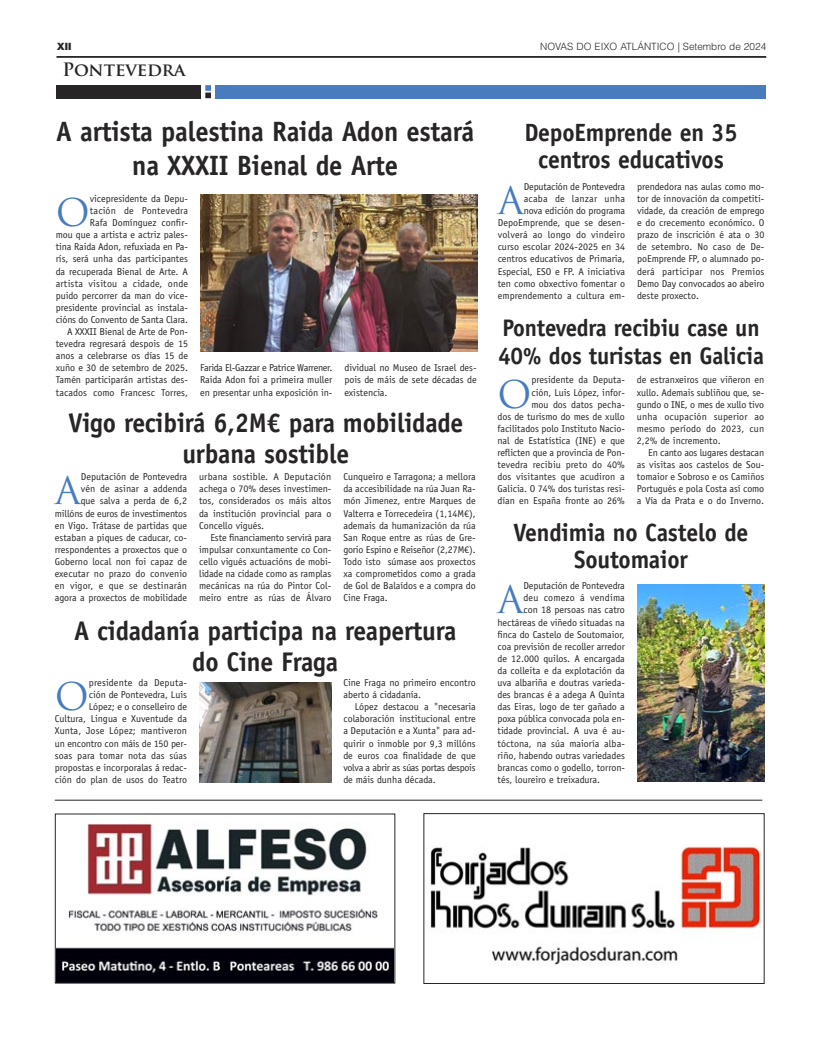
<style>
.page{position:relative;width:823px;height:1049px;background:#fff}
.page>*{position:absolute;margin:0;border:0;box-sizing:border-box;transform-origin:0 0}
.t1{font:37.2px "Trajan Pro";color:#487cbe}
.t2{font:700 28px/33.6px "Officina Sans Std";letter-spacing:-.01em;color:#272526;text-align:center;scale:.95 1}
.t3{font:700 27px/30.4px "Officina Sans Std";letter-spacing:-.01em;color:#272526;text-align:center;scale:.95 1}
.t4{font:700 25px/27.2px "Officina Sans Std";letter-spacing:-.01em;color:#272526;text-align:center;scale:.95 1}
.t5{font:700 24px/28.8px "Officina Sans Std";letter-spacing:-.01em;color:#272526;scale:.95 1}
.t6{font:700 18px "Trajan Pro";color:#272526}
.t7{font:10px/12.1px "Officina Sans Std";color:#272526;text-align:justify}
.t8{font:300 10px "Helvetica LT Std";color:#272526}
.t9{font:10px "Officina Sans Std";letter-spacing:.02em;color:#272526}
.t10{font:900 10px "Helvetica Neue LT";color:#272526}
</style>
<div class="page">
<div style="left:56px;top:85px;width:145px;height:13px;background:#272526"></div>
<div style="left:215px;top:85px;width:550px;height:13px;background:#487cbe"></div>
<svg style="left:205px;top:85px;width:6px;height:13px"></svg>
<hr style="left:56px;top:57px;width:710px;height:1px;background:#272526">
<hr style="left:57px;top:56px;width:708px;height:1px;background:#272526">
<hr style="left:55px;top:800px;width:706px;height:1px;background:#272526">
<img style="left:57px;top:823px;width:336px;height:158px">
<div style="left:55px;top:813px;width:340px;height:170px;border:1px solid #272526"></div>
<img style="left:430px;top:845px;width:331px;height:120px">
<div style="left:423px;top:813px;width:340px;height:170px;border:1px solid #272526"></div>
<img style="left:200px;top:195px;width:276px;height:157px">
<img style="left:637px;top:584px;width:126px;height:198px">
<img style="left:199px;top:682px;width:132px;height:100px">
<p class="t10" style="left:57px;top:42px;width:16px">XII</p>
<p class="t8" style="left:540px;top:41px;width:227px">NOVAS DO EIXO ATLÁNTICO | Setembro de 2024</p>
<p class="t6" style="left:62px;top:59px;width:125px">Pontevedra</p>
<p class="t2" style="left:56px;top:117px;width:441px">A artista palestina Raida Adon estará na XXXII Bienal de Arte</p>
<p class="t7" style="left:56px;top:193px;width:134px;text-align:right">vicepresidente da Depu-<br>tación de Pontevedra<br>Rafa Domínguez confir-<br>mou que a artista e actriz pales&shy;tina Raida Adon, refuxiada en Pa&shy;rís, será unha das participantes da recuperada Bienal de Arte. A artista visitou a cidade, onde puido percorrer da man do vice&shy;presidente provincial as instala&shy;cións do Convento de Santa Clara.</p>
<p class="t7" style="left:56px;top:326px;width:134px;text-indent:11px">A XXXII Bienal de Arte de Pon&shy;tevedra regresará despois de 15 anos a celebrarse os días 15 de xuño e 30 de setembro de 2025.<br>Tamén participarán artistas des&shy;tacados como Francesc Torres,</p>
<p class="t1" style="left:56px;top:191px;width:36px">O</p>
<p class="t7" style="left:200px;top:363px;width:134px">Farida El-Gazzar e Patrice Warrener.<br>Raida Adon foi a primeira muller en presentar unha exposición in-</p>
<p class="t7" style="left:344px;top:363px;width:134px">dividual no Museo de Israel des&shy;pois de máis de sete décadas de existencia.</p>
<p class="t3" style="left:68px;top:410px;width:417px">Vigo recibirá 6,2M€ para mobilidade urbana sostible</p>
<p class="t7" style="left:55px;top:472px;width:134px;text-align:right">Deputación de Pontevedra<br>vén de asinar a addenda<br>que salva a perda de 6,2 millóns de euros de investimentos en Vigo. Trátase de partidas que estaban a piques de caducar, co&shy;rrespondentes a proxectos que o<br>Goberno local non foi capaz de executar no prazo do convenio en vigor, e que se destinarán agora a proxectos de mobilidade</p>
<p class="t7" style="left:199px;top:472px;width:134px">urbana sostible. A Deputación achega o 70% deses investimen&shy;tos, considerados os máis altos da institución provincial para o Concello vigués.</p>
<p class="t1" style="left:55px;top:470px;width:28px">A</p>
<p class="t7" style="left:199px;top:532px;width:134px;text-indent:11px">Este financiamento servirá para impulsar conxuntamente co Con&shy;cello vigués actuacións de mobi&shy;lidade na cidade como as ramplas mecánicas na rúa do Pintor Col&shy;meiro entre as rúas de Álvaro</p>
<p class="t7" style="left:343px;top:472px;width:134px">Cunqueiro e Tarragona; a mellora da accesibilidade na rúa Juan Ra&shy;món Jimenez, entre Marques de Valterra e Torrecedeira (1,14M€), ademais da humanización da rúa San Roque entre as rúas de Gre&shy;gorio Espino e Reiseñor (2,27M€).<br>Todo isto súmase aos proxectos xa comprometidos como a grada de Gol de Balaídos e a compra do Cine Fraga.</p>
<p class="t3" style="left:74px;top:618px;width:403px">A cidadanía participa na reapertura</p>
<p class="t3" style="left:192px;top:648px;width:155px">do Cine Fraga</p>
<p class="t7" style="left:55px;top:677px;width:134px;text-align:right">presidente da Deputa-<br>ción de Pontevedra, Luis<br>López; e o conselleiro de<br>Cultura, Lingua e Xuventude da<br>Xunta, Jose López; mantiveron un encontro con máis de 150 per&shy;soas para tomar nota das súas propostas e incorporalas á redac&shy;ción do plan de usos do Teatro</p>
<p class="t7" style="left:343px;top:677px;width:134px">Cine Fraga no primeiro encontro aberto á cidadanía.</p>
<p class="t1" style="left:55px;top:675px;width:36px">O</p>
<p class="t7" style="left:343px;top:701px;width:134px;text-indent:11px">López destacou a "necesaria colaboración institucional entre a Deputación e a Xunta" para ad&shy;quirir o inmoble por 9,3 millóns de euros coa finalidade de que volva a abrir as súas portas despois de máis dunha década.</p>
<p class="t4" style="left:524px;top:121px;width:226px">DepoEmprende en 35 centros educativos</p>
<p class="t7" style="left:497px;top:181px;width:129px;text-align:right">Deputación de Pontevedra acaba de lanzar unha<br>nova edición do programa<br>DepoEmprende, que se desen&shy;volverá ao longo do vindeiro curso escolar 2024-2025 en 34 centros educativos de Primaria,<br>Especial, ESO e FP. A iniciativa ten como obxectivo fomentar o emprendemento a cultura em-</p>
<p class="t7" style="left:636px;top:181px;width:129px">prendedora nas aulas como mo&shy;tor de innovación da competiti&shy;vidade, da creación de emprego e do crecemento económico. O prazo de inscrición é ata o 30 de setembro. No caso de De&shy;poEmprende FP, o alumnado po&shy;derá participar nos Premios Demo Day convocados ao abeiro deste proxecto.</p>
<p class="t1" style="left:497px;top:179px;width:28px">A</p>
<p class="t5" style="left:497px;top:315px;width:281px">Pontevedra recibiu case un<br>40% dos turistas en Galicia</p>
<p class="t7" style="left:497px;top:375px;width:129px;text-align:right">presidente da Deputa-<br>ción, Luis López, infor-<br>mou dos datos pecha-<br>dos de turismo do mes de xullo facilitados polo Instituto Nacio&shy;nal de Estatística (INE) e que reflicten que a provincia de Pon&shy;tevedra recibiu preto do 40% dos visitantes que acudiron a<br>Galicia. O 74% dos turistas resi&shy;dían en España fronte ao 26%</p>
<p class="t7" style="left:636px;top:375px;width:129px">de estranxeiros que viñeron en xullo. Ademais subliñou que, se&shy;gundo o INE, o mes de xullo tivo unha ocupación superior ao mesmo período do 2023, cun 2,2% de incremento.</p>
<p class="t1" style="left:497px;top:373px;width:36px">O</p>
<p class="t7" style="left:636px;top:447px;width:129px;text-indent:11px">En canto aos lugares destacan as visitas aos castelos de Sou&shy;tomaior e Sobroso e os Camiños Portugués e pola Costa así como a Vía da Prata e o do Inverno.</p>
<p class="t4" style="left:513px;top:521px;width:248px;line-height:26.8px">Vendimia no Castelo de<br>Soutomaior</p>
<p class="t1" style="left:497px;top:579px;width:28px">A</p>
<p class="t7" style="left:523px;top:580px;width:103px">Deputación de Pontevedra</p>
<p class="t9" style="left:523px;top:594px;width:103px">deu comezo á vendima</p>
<p class="t7" style="left:523px;top:605px;width:103px">con 18 persoas nas catro</p>
<p class="t7" style="left:497px;top:617px;width:129px">hectáreas de viñedo situadas na</p>
<p class="t7" style="left:497px;top:629px;width:129px">finca do Castelo de Soutomaior,</p>
<p class="t7" style="left:497px;top:641px;width:129px">coa previsión de recoller arredor</p>
<p class="t7" style="left:497px;top:653px;width:129px">de 12.000 quilos. A encargada</p>
<p class="t7" style="left:497px;top:665px;width:129px">da colleita e da explotación da</p>
<p class="t7" style="left:497px;top:677px;width:129px">uva albariña e doutras varieda-</p>
<p class="t7" style="left:497px;top:689px;width:129px">des brancas é a adega A Quinta</p>
<p class="t7" style="left:497px;top:701px;width:129px">das Eiras, logo de ter gañado a</p>
<p class="t7" style="left:497px;top:714px;width:129px">poxa pública convocada pola en-</p>
<p class="t7" style="left:497px;top:726px;width:129px">tidade provincial. A uva é au-</p>
<p class="t7" style="left:497px;top:738px;width:129px">tóctona, na súa maioría alba-</p>
<p class="t7" style="left:497px;top:750px;width:129px">riño, habendo outras variedades</p>
<p class="t7" style="left:497px;top:762px;width:129px">brancas como o godello, torron-</p>
<p class="t7" style="left:497px;top:774px;width:104px">tés, loureiro e treixadura.</p>
</div>
